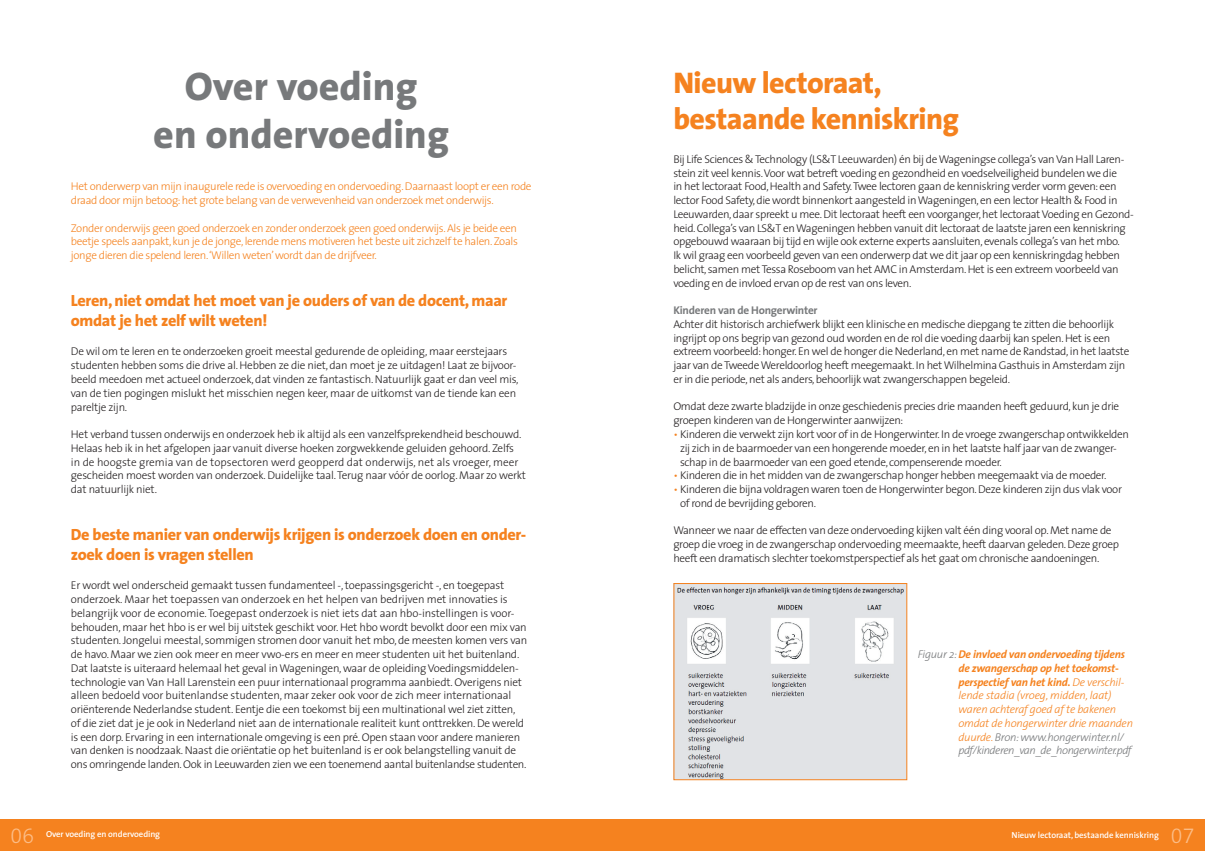
<style>
.page{position:relative;width:1205px;height:851px;background:#fff}
.page>*{position:absolute;margin:0;border:0;box-sizing:border-box;transform-origin:0 0}
.t1{font:800 40px/48px "The Sans";color:#77797b;text-align:center}
.t2{font:800 30px/36px "The Sans";letter-spacing:-.02em;color:#f5821f}
.t3{font:21.25px "The Sans Light Expert";color:#fcbd87}
.t4{font:800 16.25px/19.5px "The Sans";letter-spacing:-.02em;color:#f5821f}
.t5{font:300 11.25px/13.8px "The Sans";letter-spacing:-.03em;color:#231f20}
.t6{font:300 11.25px/13.8px "The Sans";letter-spacing:-.03em;color:#f5821f}
.t7{font:italic 300 11.25px/13.8px "The Sans";letter-spacing:-.02em;color:#f5821f}
.t8{font:700 11.25px "The Sans";letter-spacing:-.02em;color:#77797b}
.t9{font:600 8.75px "The Sans";letter-spacing:-.01em;color:#fff}
.s1{color:#f5821f}
.s2{color:#77797b}
.s3{font-weight:700}
</style>
<div class="page">
<div style="left:0;top:819px;width:1205px;height:31px;background:#f5821f"></div>
<img style="left:675px;top:585px;width:230px;height:193px">
<div style="left:673px;top:583px;width:234px;height:197px;border:1px solid #f5821f"></div>
<h1 class="t1" style="left:153px;top:61px;width:297px">Over voeding<br>en ondervoeding</h1>
<p class="t6" style="left:71px;top:179px;width:462px">Het onderwerp van mijn inaugurele rede is overvoeding en ondervoeding. Daarnaast loopt er een rode draad door mijn betoog: het grote belang van de verwevenheid van onderzoek met onderwijs.</p>
<p class="t6" style="left:71px;top:220px;width:448px;text-align:justify">Zonder onderwijs geen goed onderzoek en zonder onderzoek geen goed onderwijs. Als je beide een beetje speels aanpakt, kun je de jonge, lerende mens motiveren het beste uit zichzelf te halen. Zoals jonge dieren die spelend leren. ‘Willen weten’ wordt dan de drijfveer.</p>
<h3 class="t4" style="left:71px;top:290px;width:438px">Leren, niet omdat het moet van je ouders of van de docent, maar omdat je het zelf wilt weten!</h3>
<p class="t5" style="left:71px;top:344px;width:449px">De wil om te leren en te onderzoeken groeit meestal gedurende de opleiding, maar eerstejaars studenten hebben soms die drive al. Hebben ze die niet, dan moet je ze uitdagen! Laat ze bijvoor&shy;beeld meedoen met actueel onderzoek, dat vinden ze fantastisch. Natuurlijk gaat er dan veel mis, van de tien pogingen mislukt het misschien negen keer, maar de uitkomst van de tiende kan een pareltje zijn.</p>
<p class="t5" style="left:71px;top:427px;width:457px">Het verband tussen onderwijs en onderzoek heb ik altijd als een vanzelfsprekendheid beschouwd.<br>Helaas heb ik in het afgelopen jaar vanuit diverse hoeken zorgwekkende geluiden gehoord. Zelfs in de hoogste gremia van de topsectoren werd geopperd dat onderwijs, net als vroeger, meer gescheiden moest worden van onderzoek. Duidelijke taal. Terug naar vóór de oorlog. Maar zo werkt dat natuurlijk niet.</p>
<h3 class="t4" style="left:71px;top:524px;width:457px">De beste manier van onderwijs krijgen is onderzoek doen en onder&shy;zoek doen is vragen stellen</h3>
<p class="t5" style="left:71px;top:578px;width:458px">Er wordt wel onderscheid gemaakt tussen fundamenteel -, toepassingsgericht -, en toegepast onderzoek. Maar het toepassen van onderzoek en het helpen van bedrijven met innovaties is belangrijk voor de economie. Toegepast onderzoek is niet iets dat aan hbo-instellingen is voor&shy;behouden, maar het hbo is er wel bij uitstek geschikt voor. Het hbo wordt bevolkt door een mix van studenten. Jongelui meestal, sommigen stromen door vanuit het mbo, de meesten komen vers van de havo. Maar we zien ook meer en meer vwo-ers en meer en meer studenten uit het buitenland.<br>Dat laatste is uiteraard helemaal het geval in Wageningen, waar de opleiding Voedingsmiddelen&shy;technologie van Van Hall Larenstein een puur internationaal programma aanbiedt. Overigens niet alleen bedoeld voor buitenlandse studenten, maar zeker ook voor de zich meer internationaal oriënterende Nederlandse student. Eentje die een toekomst bij een multinational wel ziet zitten, of die ziet dat je je ook in Nederland niet aan de internationale realiteit kunt onttrekken. De wereld is een dorp. Ervaring in een internationale omgeving is een pré. Open staan voor andere manieren van denken is noodzaak. Naast die oriëntatie op het buitenland is er ook belangstelling vanuit de ons omringende landen. Ook in Leeuwarden zien we een toenemend aantal buitenlandse studenten.</p>
<h2 class="t2" style="left:673px;top:64px;width:287px">Nieuw lectoraat, bestaande kenniskring</h2>
<p class="t5" style="left:673px;top:152px;width:462px">Bij Life Sciences &amp; Technology (LS&amp;T Leeuwarden) én bij de Wageningse collega’s van Van Hall Laren&shy;stein zit veel kennis. Voor wat betreft voeding en gezondheid en voedselveiligheid bundelen we die<br>in het lectoraat Food, Health and Safety. Twee lectoren gaan de kenniskring verder vorm geven: een lector Food Safety, die wordt binnenkort aangesteld in Wageningen, en een lector Health &amp; Food in Leeuwarden, daar spreekt u mee. Dit lectoraat heeft een voorganger, het lectoraat Voeding en Gezond&shy;heid. Collega’s van LS&amp;T en Wageningen hebben vanuit dit lectoraat de laatste jaren een kenniskring opgebouwd waaraan bij tijd en wijle ook externe experts aansluiten, evenals collega’s van het mbo.<br>Ik wil graag een voorbeeld geven van een onderwerp dat we dit jaar op een kenniskringdag hebben belicht, samen met Tessa Roseboom van het AMC in Amsterdam. Het is een extreem voorbeeld van voeding en de invloed ervan op de rest van ons leven.</p>
<p class="t8" style="left:673px;top:301px;width:146px">Kinderen van de Hongerwinter</p>
<p class="t5" style="left:673px;top:317px;width:457px">Achter dit historisch archiefwerk blijkt een klinische en medische diepgang te zitten die behoorlijk ingrijpt op ons begrip van gezond oud worden en de rol die voeding daarbij kan spelen. Het is een extreem voorbeeld: honger. En wel de honger die Nederland, en met name de Randstad, in het laatste jaar van de Tweede Wereldoorlog heeft meegemaakt. In het Wilhelmina Gasthuis in Amsterdam zijn er in die periode, net als anders, behoorlijk wat zwangerschappen begeleid.</p>
<p class="t5" style="left:673px;top:399px;width:447px">Omdat deze zwarte bladzijde in onze geschiedenis precies drie maanden heeft geduurd, kun je drie groepen kinderen van de Hongerwinter aanwijzen:</p>
<p class="t5" style="left:680px;top:427px;width:450px;text-indent:-7px"><span class="s1">•</span> Kinderen die verwekt zijn kort voor of in de Hongerwinter. In de vroege zwangerschap ontwikkelden zij zich in de baarmoeder van een hongerende moeder, en in het laatste half jaar van de zwanger&shy;schap in de baarmoeder van een goed etende, compenserende moeder.</p>
<p class="t5" style="left:673px;top:468px;width:434px"><span class="s1">•</span> Kinderen die in het midden van de zwangerschap honger hebben meegemaakt via de moeder.</p>
<p class="t5" style="left:680px;top:482px;width:443px;text-indent:-7px"><span class="s1">•</span> Kinderen die bijna voldragen waren toen de Hongerwinter begon. Deze kinderen zijn dus vlak voor of rond de bevrijding geboren.</p>
<p class="t5" style="left:673px;top:523px;width:447px">Wanneer we naar de effecten van deze ondervoeding kijken valt één ding vooral op. Met name de groep die vroeg in de zwangerschap ondervoeding meemaakte, heeft daarvan geleden. Deze groep heeft een dramatisch slechter toekomstperspectief als het gaat om chronische aandoeningen.</p>
<p class="t7" style="left:958px;top:647px;width:176px;text-indent:-41px"><span class="s2">Figuur 2:</span> <span class="s3">De invloed van ondervoeding tijdens de zwangerschap op het toekomst&shy;perspectief van het kind.</span> De verschil&shy;lende stadia (vroeg, midden, laat) waren achteraf goed af te bakenen omdat de hongerwinter drie maanden duurde. <span class="s2">Bron: www.hongerwinter.nl/ pdf/kinderen_van_de_hongerwinter.pdf</span></p>
<h3 class="t3" style="left:10px;top:818px;width:25px">06</h3>
<p class="t9" style="left:46px;top:826px;width:116px">Over voeding en ondervoeding</p>
<p class="t9" style="left:1011px;top:827px;width:149px">Nieuw lectoraat, bestaande kenniskring</p>
<h3 class="t3" style="left:1171px;top:818px;width:25px">07</h3>
</div>
